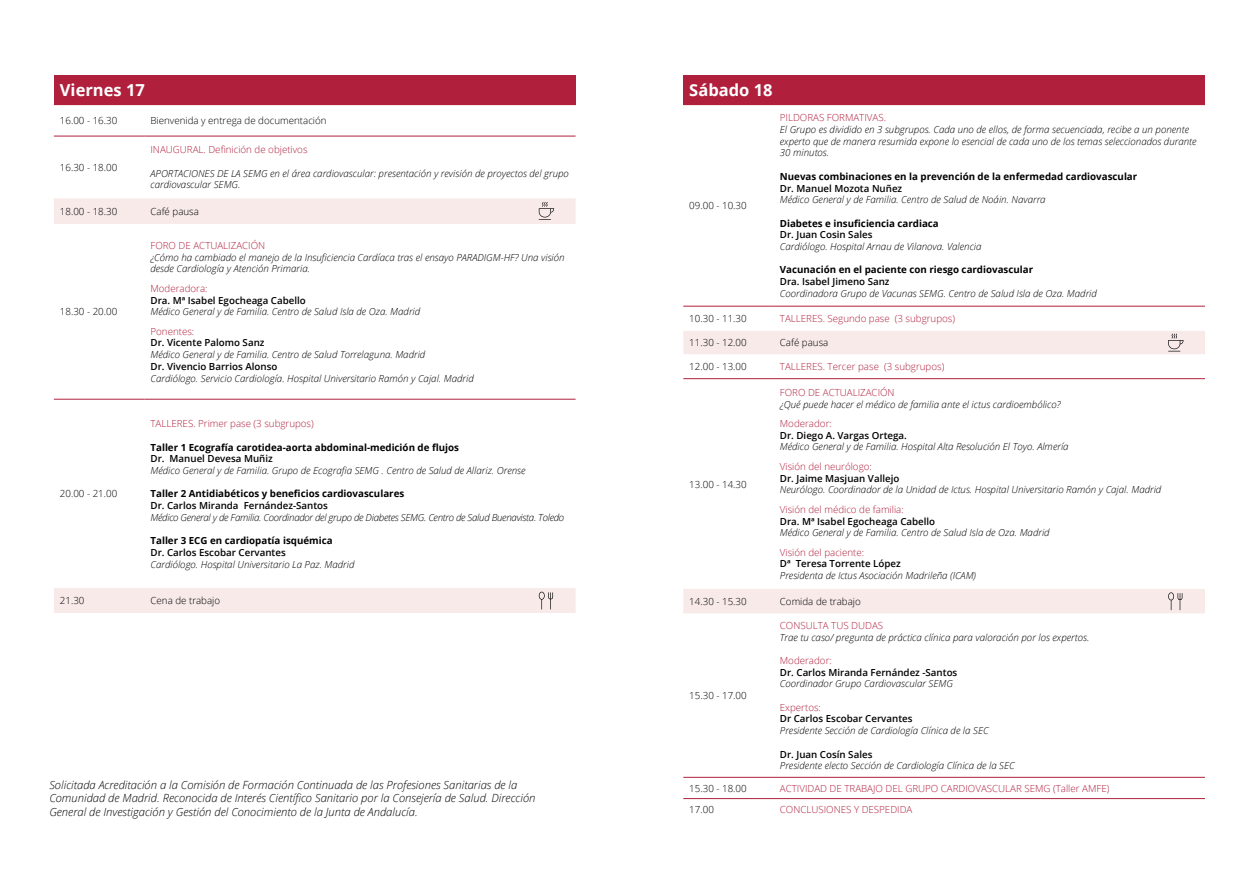
<style>
.page{position:relative;width:1259px;height:893px;background:#fff}
.page>*{position:absolute;margin:0;border:0;box-sizing:border-box;transform-origin:0 0}
.t1{font:700 16.5px "Open Sans";color:#fff}
.t2{font:italic 300 11.25px/13.5px "Open Sans";color:#000}
.t3{font:italic 300 9.75px/11.7px "Open Sans";color:#000}
.t4{font:300 9.75px "Open Sans";color:#b0203d}
.t5{font:600 9.75px "Open Sans";color:#000}
.t6{font:700 9.75px "Open Sans";color:#000}
.t7{font:300 9.75px "Open Sans";color:#000}
.t8{font:italic 300 9.75px "Open Sans";letter-spacing:-.03em;color:#000}
</style>
<div class="page">
<div style="left:54px;top:75px;width:521px;height:30px;background:#b0203d"></div>
<svg style="left:54px;top:198px;width:521px;height:415px"></svg>
<hr style="left:54px;top:136px;width:90px;height:1px;background:#b0203d">
<hr style="left:144px;top:136px;width:431px;height:1px;background:#b0203d">
<hr style="left:54px;top:399px;width:90px;height:1px;background:#b0203d">
<hr style="left:144px;top:399px;width:431px;height:1px;background:#b0203d">
<div style="left:683px;top:75px;width:522px;height:30px;background:#b0203d"></div>
<svg style="left:683px;top:331px;width:522px;height:282px"></svg>
<hr style="left:683px;top:306px;width:91px;height:1px;background:#b0203d">
<hr style="left:774px;top:306px;width:431px;height:1px;background:#b0203d">
<hr style="left:683px;top:378px;width:91px;height:1px;background:#b0203d">
<hr style="left:774px;top:378px;width:431px;height:1px;background:#b0203d">
<hr style="left:683px;top:777px;width:91px;height:1px;background:#b0203d">
<hr style="left:774px;top:777px;width:431px;height:1px;background:#b0203d">
<hr style="left:683px;top:798px;width:91px;height:1px;background:#b0203d">
<hr style="left:774px;top:798px;width:431px;height:1px;background:#b0203d">
<svg style="left:539px;top:592px;width:14px;height:17px"></svg>
<svg style="left:1168px;top:592px;width:14px;height:18px"></svg>
<svg style="left:539px;top:202px;width:15px;height:18px"></svg>
<svg style="left:1168px;top:334px;width:15px;height:18px"></svg>
<h1 class="t1" style="left:60px;top:78px;width:86px">Viernes 17</h1>
<p class="t7" style="left:60px;top:114px;width:59px">16.00 - 16.30</p>
<p class="t7" style="left:150px;top:114px;width:178px">Bienvenida y entrega de documentación</p>
<p class="t7" style="left:60px;top:161px;width:59px">16.30 - 18.00</p>
<p class="t4" style="left:150px;top:143px;width:159px">INAUGURAL. Definición de objetivos</p>
<p class="t3" style="left:150px;top:167px;width:420px">APORTACIONES DE LA SEMG en el área cardiovascular: presentación y revisión de proyectos del grupo cardiovascular SEMG.</p>
<p class="t7" style="left:60px;top:205px;width:59px">18.00 - 18.30</p>
<p class="t7" style="left:150px;top:205px;width:50px">Café pausa</p>
<p class="t7" style="left:60px;top:305px;width:59px">18.30 - 20.00</p>
<p class="t7" style="left:60px;top:487px;width:59px">20.00 - 21.00</p>
<p class="t4" style="left:150px;top:239px;width:116px">FORO DE ACTUALIZACIÓN</p>
<p class="t3" style="left:150px;top:251px;width:416px">¿Cómo ha cambiado el manejo de la Insuficiencia Cardíaca tras el ensayo PARADIGM-HF? Una visión desde Cardiología y Atención Primaria.</p>
<p class="t4" style="left:150px;top:282px;width:59px">Moderadora:</p>
<p class="t5" style="left:150px;top:293px;width:157px">Dra. Mª Isabel Egocheaga Cabello</p>
<p class="t3" style="left:150px;top:306px;width:271px">Médico General y de Familia. Centro de Salud Isla de Oza. Madrid</p>
<p class="t4" style="left:150px;top:325px;width:45px">Ponentes:</p>
<p class="t5" style="left:150px;top:336px;width:115px">Dr. Vicente Palomo Sanz</p>
<p class="t3" style="left:150px;top:348px;width:276px">Médico General y de Familia. Centro de Salud Torrelaguna. Madrid</p>
<p class="t5" style="left:150px;top:360px;width:128px">Dr. Vivencio Barrios Alonso</p>
<p class="t3" style="left:150px;top:372px;width:325px">Cardiólogo. Servicio Cardiología. Hospital Universitario Ramón y Cajal. Madrid</p>
<p class="t4" style="left:150px;top:417px;width:165px">TALLERES. Primer pase (3 subgrupos)</p>
<p class="t6" style="left:150px;top:440px;width:310px">Taller 1 Ecografía carotidea-aorta abdominal-medición de flujos</p>
<p class="t5" style="left:150px;top:452px;width:124px">Dr. Manuel Devesa Muñiz</p>
<p class="t3" style="left:150px;top:464px;width:376px">Médico General y de Familia. Grupo de Ecografia SEMG . Centro de Salud de Allariz. Orense</p>
<p class="t6" style="left:150px;top:487px;width:255px">Taller 2 Antidiabéticos y beneficios cardiovasculares</p>
<p class="t5" style="left:150px;top:499px;width:179px">Dr. Carlos Miranda Fernández-Santos</p>
<p class="t8" style="left:150px;top:510px;width:415px">Médico General y de Familia. Coordinador del grupo de Diabetes SEMG. Centro de Salud Buenavista. Toledo</p>
<p class="t6" style="left:150px;top:534px;width:184px">Taller 3 ECG en cardiopatía isquémica</p>
<p class="t5" style="left:150px;top:546px;width:137px">Dr. Carlos Escobar Cervantes</p>
<p class="t3" style="left:150px;top:558px;width:205px">Cardiólogo. Hospital Universitario La Paz. Madrid</p>
<p class="t7" style="left:60px;top:594px;width:26px">21.30</p>
<p class="t7" style="left:150px;top:594px;width:71px">Cena de trabajo</p>
<p class="t2" style="left:49px;top:778px;width:488px">Solicitada Acreditación a la Comisión de Formación Continuada de las Profesiones Sanitarias de la<br>Comunidad de Madrid. Reconocida de Interés Científico Sanitario por la Consejería de Salud. Dirección<br>General de Investigación y Gestión del Conocimiento de la Junta de Andalucía.</p>
<h1 class="t1" style="left:689px;top:78px;width:85px">Sábado 18</h1>
<p class="t7" style="left:689px;top:199px;width:59px">09.00 - 10.30</p>
<p class="t4" style="left:780px;top:111px;width:108px">PILDORAS FORMATIVAS.</p>
<p class="t3" style="left:780px;top:123px;width:418px">El Grupo es dividido en 3 subgrupos. Cada uno de ellos, de forma secuenciada, recibe a un ponente experto que de manera resumida expone lo esencial de cada uno de los temas seleccionados durante<br>30 minutos.</p>
<p class="t6" style="left:780px;top:169px;width:359px">Nuevas combinaciones en la prevención de la enfermedad cardiovascular</p>
<p class="t5" style="left:780px;top:181px;width:124px">Dr. Manuel Mozota Nuñez</p>
<p class="t3" style="left:780px;top:194px;width:267px">Médico General y de Familia. Centro de Salud de Noáin. Navarra</p>
<p class="t6" style="left:780px;top:216px;width:160px">Diabetes e insuficiencia cardiaca</p>
<p class="t5" style="left:780px;top:228px;width:94px">Dr. Juan Cosin Sales</p>
<p class="t3" style="left:780px;top:240px;width:203px">Cardiólogo. Hospital Arnau de Vilanova. Valencia</p>
<p class="t6" style="left:780px;top:263px;width:255px">Vacunación en el paciente con riesgo cardiovascular</p>
<p class="t5" style="left:780px;top:275px;width:111px">Dra. Isabel Jimeno Sanz</p>
<p class="t3" style="left:780px;top:287px;width:318px">Coordinadora Grupo de Vacunas SEMG. Centro de Salud Isla de Oza. Madrid</p>
<p class="t7" style="left:689px;top:312px;width:59px">10.30 - 11.30</p>
<p class="t4" style="left:780px;top:312px;width:177px">TALLERES. Segundo pase (3 subgrupos)</p>
<p class="t7" style="left:689px;top:336px;width:59px">11.30 - 12.00</p>
<p class="t7" style="left:780px;top:336px;width:50px">Café pausa</p>
<p class="t7" style="left:689px;top:360px;width:59px">12.00 - 13.00</p>
<p class="t4" style="left:780px;top:360px;width:166px">TALLERES. Tercer pase (3 subgrupos)</p>
<p class="t7" style="left:689px;top:477px;width:59px">13.00 - 14.30</p>
<p class="t4" style="left:780px;top:386px;width:116px">FORO DE ACTUALIZACIÓN</p>
<p class="t3" style="left:780px;top:398px;width:282px">¿Qué puede hacer el médico de familia ante el ictus cardioembólico?</p>
<p class="t4" style="left:780px;top:417px;width:53px">Moderador:</p>
<p class="t5" style="left:780px;top:429px;width:129px">Dr. Diego A. Vargas Ortega.</p>
<p class="t3" style="left:780px;top:441px;width:290px">Médico General y de Familia. Hospital Alta Resolución El Toyo. Almería</p>
<p class="t4" style="left:780px;top:460px;width:93px">Visión del neurólogo:</p>
<p class="t5" style="left:780px;top:471px;width:121px">Dr. Jaime Masjuan Vallejo</p>
<p class="t3" style="left:780px;top:484px;width:383px">Neurólogo. Coordinador de la Unidad de Ictus. Hospital Universitario Ramón y Cajal. Madrid</p>
<p class="t4" style="left:780px;top:503px;width:125px">Visión del médico de familia:</p>
<p class="t5" style="left:780px;top:514px;width:157px">Dra. Mª Isabel Egocheaga Cabello</p>
<p class="t3" style="left:780px;top:527px;width:271px">Médico General y de Familia. Centro de Salud Isla de Oza. Madrid</p>
<p class="t4" style="left:780px;top:546px;width:86px">Visión del paciente:</p>
<p class="t5" style="left:780px;top:557px;width:122px">Dª Teresa Torrente López</p>
<p class="t3" style="left:780px;top:569px;width:198px">Presidenta de Ictus Asociación Madrileña (ICAM)</p>
<p class="t7" style="left:689px;top:595px;width:59px">14.30 - 15.30</p>
<p class="t7" style="left:780px;top:595px;width:82px">Comida de trabajo</p>
<p class="t7" style="left:689px;top:689px;width:59px">15.30 - 17.00</p>
<p class="t4" style="left:780px;top:619px;width:105px">CONSULTA TUS DUDAS</p>
<p class="t3" style="left:780px;top:631px;width:311px">Trae tu caso/ pregunta de práctica clínica para valoración por los expertos.</p>
<p class="t4" style="left:780px;top:654px;width:53px">Moderador:</p>
<p class="t5" style="left:780px;top:665px;width:179px">Dr. Carlos Miranda Fernández -Santos</p>
<p class="t3" style="left:780px;top:678px;width:175px">Coordinador Grupo Cardiovascular SEMG</p>
<p class="t4" style="left:780px;top:701px;width:43px">Expertos:</p>
<p class="t5" style="left:780px;top:712px;width:134px">Dr Carlos Escobar Cervantes</p>
<p class="t3" style="left:780px;top:724px;width:210px">Presidente Sección de Cardiología Clínica de la SEC</p>
<p class="t5" style="left:780px;top:747px;width:94px">Dr. Juan Cosín Sales</p>
<p class="t3" style="left:780px;top:759px;width:236px">Presidente electo Sección de Cardiología Clínica de la SEC</p>
<p class="t7" style="left:689px;top:781px;width:59px">15.30 - 18.00</p>
<p class="t4" style="left:780px;top:781px;width:331px">ACTIVIDAD DE TRABAJO DEL GRUPO CARDIOVASCULAR SEMG (Taller AMFE)</p>
<p class="t7" style="left:689px;top:803px;width:26px">17.00</p>
<p class="t4" style="left:780px;top:803px;width:134px">CONCLUSIONES Y DESPEDIDA</p>
</div>
